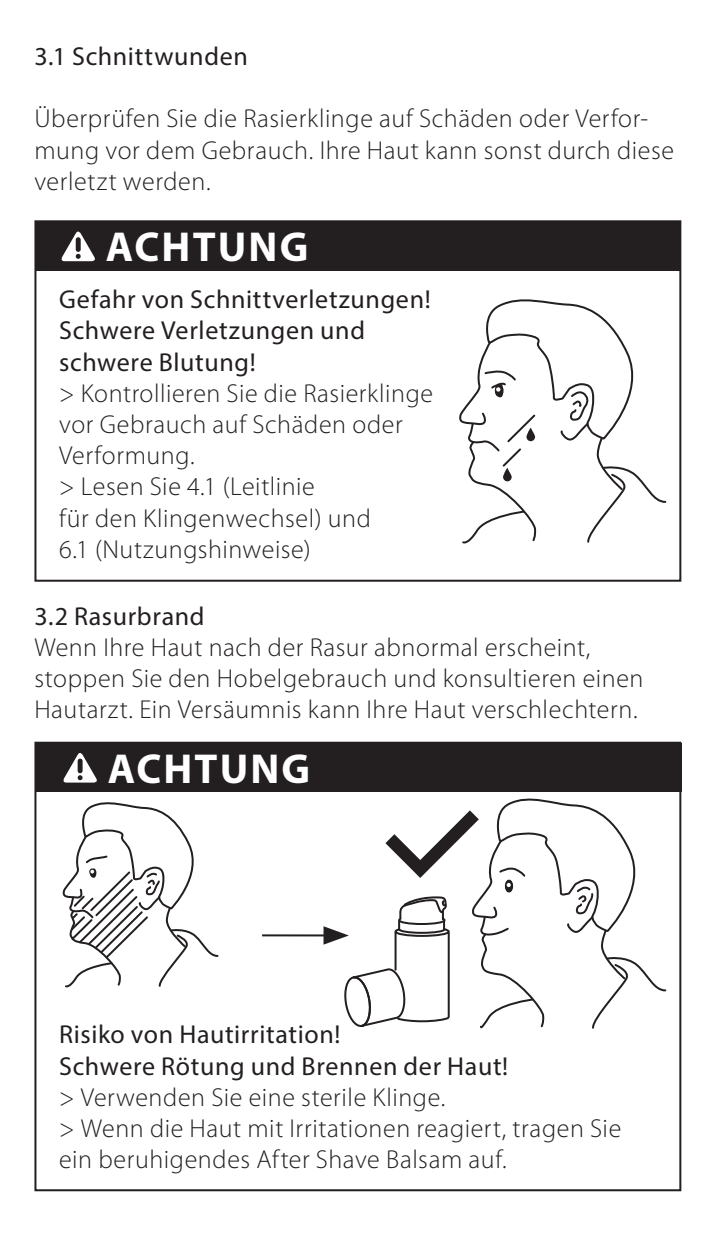
<style>
.page{position:relative;width:715px;height:1248px;background:#fff}
.page>*{position:absolute;margin:0;border:0;box-sizing:border-box;transform-origin:0 0}
.t1{font:700 42px "Myriad Pro";letter-spacing:.05em;color:#fff}
.t2{font:300 26px/31.2px "Myriad Pro";letter-spacing:.02em;color:#231f20}
.t3{font:26px/31.2px "Myriad Pro";letter-spacing:.025em;color:#231f20}
</style>
<div class="page">
<div style="left:36px;top:222px;width:645px;height:48px;background:#231f20"></div>
<div style="left:34px;top:220px;width:647px;height:361px;border:2px solid #231f20"></div>
<svg style="left:61px;top:231px;width:34px;height:30px"></svg>
<div style="left:36px;top:743px;width:645px;height:48px;background:#231f20"></div>
<svg style="left:63px;top:753px;width:34px;height:29px"></svg>
<div style="left:34px;top:741px;width:647px;height:450px;border:2px solid #231f20"></div>
<svg style="left:459px;top:299px;width:208px;height:245px"></svg>
<hr style="left:262px;top:934px;width:68px;height:2px;background:#231f20">
<svg style="left:290px;top:798px;width:377px;height:231px"></svg>
<svg style="left:62px;top:802px;width:157px;height:186px"></svg>
<p class="t3" style="left:34px;top:40px;width:215px">3.1 Schnittwunden</p>
<p class="t2" style="left:34px;top:103px;width:641px">Überprüfen Sie die Rasierklinge auf Schäden oder Verfor&shy;mung vor dem Gebrauch. Ihre Haut kann sonst durch diese verletzt werden.</p>
<h1 class="t1" style="left:106px;top:224px;width:204px">ACHTUNG</h1>
<p class="t3" style="left:59px;top:283px;width:373px">Gefahr von Schnittverletzungen!<br>Schwere Verletzungen und schwere Blutung!</p>
<p class="t2" style="left:59px;top:377px;width:375px">&gt; Kontrollieren Sie die Rasierklinge vor Gebrauch auf Schäden oder<br>Verformung.<br>&gt; Lesen Sie 4.1 (Leitlinie<br>für den Klingenwechsel) und<br>6.1 (Nutzungshinweise)</p>
<p class="t3" style="left:34px;top:599px;width:172px">3.2 Rasurbrand</p>
<p class="t2" style="left:34px;top:631px;width:610px">Wenn Ihre Haut nach der Rasur abnormal erscheint, stoppen Sie den Hobelgebrauch und konsultieren einen<br>Hautarzt. Ein Versäumnis kann Ihre Haut verschlechtern.</p>
<h1 class="t1" style="left:108px;top:745px;width:204px">ACHTUNG</h1>
<p class="t3" style="left:59px;top:1018px;width:450px">Risiko von Hautirritation!<br>Schwere Rötung und Brennen der Haut!</p>
<p class="t2" style="left:59px;top:1081px;width:563px">&gt; Verwenden Sie eine sterile Klinge.<br>&gt; Wenn die Haut mit Irritationen reagiert, tragen Sie ein beruhigendes After Shave Balsam auf.</p>
</div>
